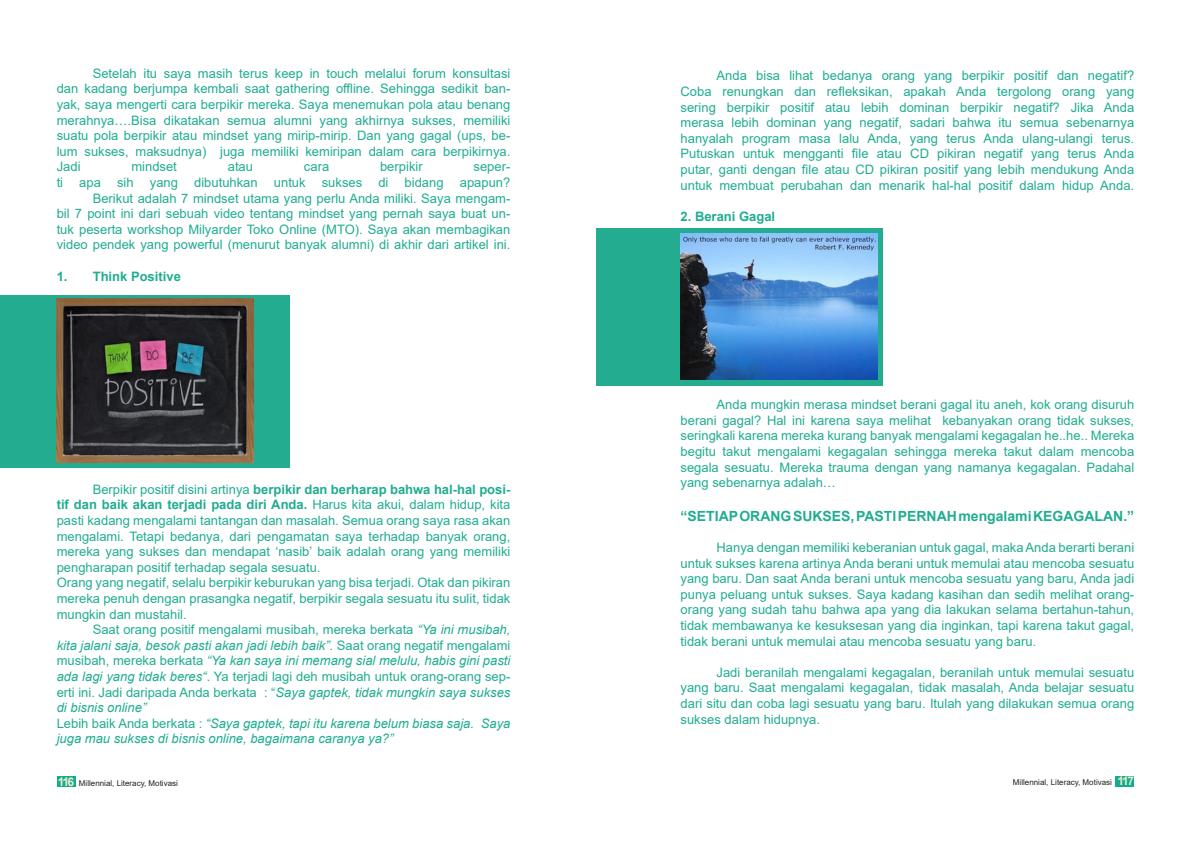
<style>
.page{position:relative;width:1191px;height:842px;background:#fff}
.page>*{position:absolute;margin:0;border:0;box-sizing:border-box;transform-origin:0 0}
.t1{font:700 14px "Arial";color:#20ad91}
.t2{font:13px/15.6px "Arial";color:#20ad91;text-align:justify}
.t3{font:italic 13px/15.6px "Arial";color:#20ad91;text-align:justify}
.t4{font:700 13px "Arial";color:#20ad91}
.t5{font:8px "Arial";color:#231f20}
.s1{font-weight:700}
.s2{font-style:normal}
.s3{font-weight:700;font-size:12px;color:#edeac8}
</style>
<div class="page">
<div style="left:1115px;top:776px;width:19px;height:10px;background:#12ac90"></div>
<div style="left:57px;top:777px;width:18px;height:10px;background:#12ac90"></div>
<div style="left:0;top:295px;width:289px;height:173px;background:#23ac90"></div>
<img style="left:57px;top:299px;width:196px;height:164px">
<div style="left:596px;top:228px;width:286px;height:158px;background:#23ac90"></div>
<img style="left:680px;top:233px;width:197px;height:146px">
<p class="t2" style="left:57px;top:65px;width:455px;text-indent:36px">Setelah itu saya masih terus keep in touch melalui forum konsultasi dan kadang berjumpa kembali saat gathering offline. Sehingga sedikit ban&shy;yak, saya mengerti cara berpikir mereka. Saya menemukan pola atau benang merahnya….Bisa dikatakan semua alumni yang akhirnya sukses, memiliki suatu pola berpikir atau mindset yang mirip-mirip. Dan yang gagal (ups, be&shy;lum sukses, maksudnya) juga memiliki kemiripan dalam cara berpikirnya.</p>
<p class="t2" style="left:57px;top:159px;width:25px">Jadi</p>
<p class="t2" style="left:131px;top:159px;width:47px">mindset</p>
<p class="t2" style="left:228px;top:159px;width:27px">atau</p>
<p class="t2" style="left:304px;top:159px;width:27px">cara</p>
<p class="t2" style="left:380px;top:159px;width:44px">berpikir</p>
<p class="t2" style="left:57px;top:159px;width:455px;text-align:right">seper-<br>ti apa sih yang dibutuhkan untuk sukses di bidang apapun?</p>
<p class="t2" style="left:57px;top:190px;width:455px;text-indent:36px">Berikut adalah 7 mindset utama yang perlu Anda miliki. Saya mengam&shy;bil 7 point ini dari sebuah video tentang mindset yang pernah saya buat un&shy;tuk peserta workshop Milyarder Toko Online (MTO). Saya akan membagikan video pendek yang powerful (menurut banyak alumni) di akhir dari artikel ini.</p>
<p class="t4" style="left:57px;top:267px;width:126px">1. Think Positive</p>
<p class="t2" style="left:57px;top:481px;width:455px;text-indent:36px">Berpikir positif disini artinya <span class="s1">berpikir dan berharap bahwa hal-hal posi&shy;tif dan baik akan terjadi pada diri Anda.</span> Harus kita akui, dalam hidup, kita pasti kadang mengalami tantangan dan masalah. Semua orang saya rasa akan mengalami. Tetapi bedanya, dari pengamatan saya terhadap banyak orang, mereka yang sukses dan mendapat ‘nasib’ baik adalah orang yang memiliki pengharapan positif terhadap segala sesuatu.</p>
<p class="t2" style="left:57px;top:575px;width:455px">Orang yang negatif, selalu berpikir keburukan yang bisa terjadi. Otak dan pikiran mereka penuh dengan prasangka negatif, berpikir segala sesuatu itu sulit, tidak mungkin dan mustahil.</p>
<p class="t3" style="left:57px;top:622px;width:455px;text-indent:36px"><span class="s2">Saat orang positif mengalami musibah, mereka berkata</span> “Ya ini musibah, kita jalani saja, besok pasti akan jadi lebih baik”. <span class="s2">Saat orang negatif mengalami musibah, mereka berkata</span> “Ya kan saya ini memang sial melulu, habis gini pasti ada lagi yang tidak beres“<span class="s2">. Ya terjadi lagi deh musibah untuk orang-orang sep&shy;erti ini. Jadi daripada Anda berkata : “</span>Saya gaptek, tidak mungkin saya sukses di bisnis online”</p>
<p class="t3" style="left:57px;top:716px;width:455px"><span class="s2">Lebih baik Anda berkata :</span> “Saya gaptek, tapi itu karena belum biasa saja. Saya juga mau sukses di bisnis online, bagaimana caranya ya?”</p>
<p class="t2" style="left:680px;top:68px;width:455px;text-indent:36px">Anda bisa lihat bedanya orang yang berpikir positif dan negatif?<br>Coba renungkan dan refleksikan, apakah Anda tergolong orang yang sering berpikir positif atau lebih dominan berpikir negatif? Jika Anda merasa lebih dominan yang negatif, sadari bahwa itu semua sebenarnya hanyalah program masa lalu Anda, yang terus Anda ulang-ulangi terus.<br>Putuskan untuk mengganti file atau CD pikiran negatif yang terus Anda putar, ganti dengan file atau CD pikiran positif yang lebih mendukung Anda untuk membuat perubahan dan menarik hal-hal positif dalam hidup Anda.</p>
<p class="t4" style="left:680px;top:207px;width:96px">2. Berani Gagal</p>
<p class="t2" style="left:680px;top:397px;width:455px;text-indent:36px">Anda mungkin merasa mindset berani gagal itu aneh, kok orang disuruh berani gagal? Hal ini karena saya melihat kebanyakan orang tidak sukses, seringkali karena mereka kurang banyak mengalami kegagalan he..he.. Mereka begitu takut mengalami kegagalan sehingga mereka takut dalam mencoba segala sesuatu. Mereka trauma dengan yang namanya kegagalan. Padahal yang sebenarnya adalah…</p>
<p class="t1" style="left:680px;top:506px;width:455px">“SETIAP ORANG SUKSES, PASTI PERNAH mengalami KEGAGALAN.”</p>
<p class="t2" style="left:680px;top:539px;width:455px;text-indent:36px">Hanya dengan memiliki keberanian untuk gagal, maka Anda berarti berani untuk sukses karena artinya Anda berani untuk memulai atau mencoba sesuatu yang baru. Dan saat Anda berani untuk mencoba sesuatu yang baru, Anda jadi punya peluang untuk sukses. Saya kadang kasihan dan sedih melihat orang&shy;orang yang sudah tahu bahwa apa yang dia lakukan selama bertahun-tahun, tidak membawanya ke kesuksesan yang dia inginkan, tapi karena takut gagal, tidak berani untuk memulai atau mencoba sesuatu yang baru.</p>
<p class="t2" style="left:680px;top:664px;width:455px;text-indent:36px">Jadi beranilah mengalami kegagalan, beranilah untuk memulai sesuatu yang baru. Saat mengalami kegagalan, tidak masalah, Anda belajar sesuatu dari situ dan coba lagi sesuatu yang baru. Itulah yang dilakukan semua orang sukses dalam hidupnya.</p>
<p class="t5" style="left:58px;top:778px;width:121px"><span class="s3">116</span> Millennial, Literacy, Motivasi</p>
<p class="t5" style="left:1013px;top:777px;width:123px">Millennial, Literacy, Motivasi <span class="s3">117</span></p>
</div>
